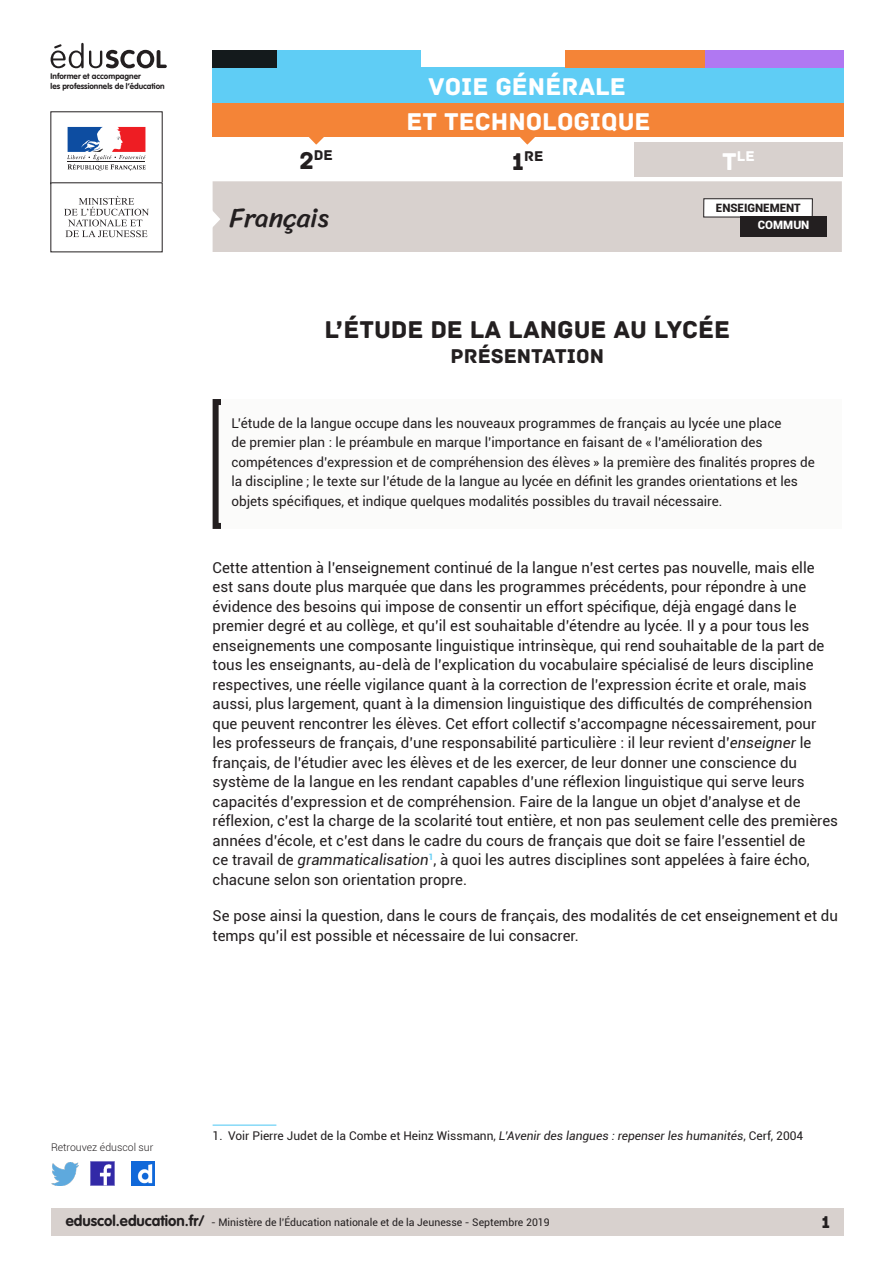
<style>
.page{position:relative;width:893px;height:1263px;background:#fff}
.page>*{position:absolute;margin:0;border:0;box-sizing:border-box;transform-origin:0 0}
.t1{font:27px "Sriracha";color:#231f20}
.t2{font:25.5px "Archive";color:#fff}
._01_titre_doc{font:25.5px "Archive";color:#231f20}
._01_titre_doc-2{font:21px "Archive";color:#231f20}
.t3{font:18px "Archive";color:#231f20}
.Texte_courant{font:15px/19.5px "Roboto";color:#231f20}
.t4{font:14.85px "Archive";color:#231f20}
.t5{font:14.85px "Archive";color:#fff}
._08_txt_encadré{font:13.5px/19.5px "Roboto";color:#231f20}
._11_note_bas_de_page{font:12px "Roboto";color:#231f20}
.t6{font:900 11.55px "Roboto";color:#231f20}
.t7{font:900 11.55px "Roboto";color:#fff}
.t8{font:10.5px "Roboto";color:#231f20}
.t9{font:300 10.5px "Roboto";color:#231f20}
.t10{font:700 8.1px/9.8px "VAG Rounded Std";color:#231f20}
.s1{font-size:25.5px}
.s2{font-style:italic}
.s3{font-family:"VAG Rounded Std";font-weight:700;font-size:15px}
</style>
<div class="page">
<div style="left:51px;top:1209px;width:792px;height:27px;background:#d8d1ce"></div>
<img style="left:91px;top:1162px;width:23px;height:23px">
<img style="left:51px;top:1163px;width:28px;height:22px">
<img style="left:132px;top:1162px;width:22px;height:23px">
<svg style="left:520px;top:137px;width:15px;height:8px"></svg>
<div style="left:634px;top:143px;width:209px;height:34px;background:#d8d1ce"></div>
<svg style="left:309px;top:137px;width:15px;height:8px"></svg>
<div style="left:213px;top:68px;width:630px;height:69px;background:#5fcdf5"></div>
<div style="left:277px;top:50px;width:143px;height:18px;background:#5fcdf5"></div>
<div style="left:213px;top:50px;width:64px;height:18px;background:#141a1c"></div>
<div style="left:704px;top:50px;width:139px;height:18px;background:#b078f2"></div>
<div style="left:565px;top:50px;width:140px;height:18px;background:#f48437"></div>
<svg style="left:212px;top:181px;width:630px;height:71px;background:#d8d1cf"></svg>
<div style="left:740px;top:217px;width:87px;height:20px;background:#231f20"></div>
<svg style="left:67px;top:127px;width:79px;height:44px"></svg>
<hr style="left:67px;top:161px;width:78px;height:1px;background:#231f20">
<svg style="left:64px;top:196px;width:85px;height:41px"></svg>
<svg style="left:51px;top:43px;width:116px;height:25px"></svg>
<div style="left:213px;top:103px;width:631px;height:34px;background:#f48437"></div>
<hr style="left:213px;top:1124px;width:63px;height:2px;background:#5fcdf5">
<div style="left:213px;top:399px;width:629px;height:130px;background:#fbfbfa"></div>
<p class="t10" style="left:51px;top:71px;width:116px">Informer et accompagner<br>les professionnels de l’éducation</p>
<h2 class="t2" style="left:429px;top:71px;width:199px">VOIE GÉNÉRALE</h2>
<h2 class="t2" style="left:407px;top:106px;width:245px">ET TECHNOLOGIQUE</h2>
<p class="t4" style="left:300px;top:147px;width:35px"><span class="s1">2</span>DE</p>
<p class="t4" style="left:512px;top:148px;width:33px"><span class="s1">1</span>RE</p>
<p class="t5" style="left:722px;top:148px;width:34px"><span class="s1">T</span>LE</p>
<h1 class="t1" style="left:229px;top:202px;width:101px">Français</h1>
<p class="t6" style="left:716px;top:199px;width:86px">ENSEIGNEMENT</p>
<p class="t7" style="left:758px;top:217px;width:53px">COMMUN</p>
<p class="_01_titre_doc" style="left:325px;top:315px;width:407px">L’ÉTUDE DE LA LANGUE AU LYCÉE</p>
<p class="_01_titre_doc-2" style="left:451px;top:344px;width:155px">PRÉSENTATION</p>
<p class="_08_txt_encadré" style="left:231px;top:413px;width:585px">L’étude de la langue occupe dans les nouveaux programmes de français au lycée une place<br>de premier plan : le préambule en marque l’importance en faisant de « l’amélioration des compétences d’expression et de compréhension des élèves » la première des finalités propres de la discipline ; le texte sur l’étude de la langue au lycée en définit les grandes orientations et les objets spécifiques, et indique quelques modalités possibles du travail nécessaire.</p>
<p class="Texte_courant" style="left:213px;top:557px;width:627px">Cette attention à l’enseignement continué de la langue n’est certes pas nouvelle, mais elle est sans doute plus marquée que dans les programmes précédents, pour répondre à une évidence des besoins qui impose de consentir un effort spécifique, déjà engagé dans le premier degré et au collège, et qu’il est souhaitable d’étendre au lycée. Il y a pour tous les enseignements une composante linguistique intrinsèque, qui rend souhaitable de la part de tous les enseignants, au-delà de l’explication du vocabulaire spécialisé de leurs discipline respectives, une réelle vigilance quant à la correction de l’expression écrite et orale, mais aussi, plus largement, quant à la dimension linguistique des difficultés de compréhension que peuvent rencontrer les élèves. Cet effort collectif s’accompagne nécessairement, pour les professeurs de français, d’une responsabilité particulière : il leur revient d’<span class="s2">enseigner</span> le français, de l’étudier avec les élèves et de les exercer, de leur donner une conscience du système de la langue en les rendant capables d’une réflexion linguistique qui serve leurs capacités d’expression et de compréhension. Faire de la langue un objet d’analyse et de réflexion, c’est la charge de la scolarité tout entière, et non pas seulement celle des premières années d’école, et c’est dans le cadre du cours de français que doit se faire l’essentiel de<br>ce travail de <span class="s2">grammaticalisation</span><sup>1</sup>, à quoi les autres disciplines sont appelées à faire écho, chacune selon son orientation propre.</p>
<p class="Texte_courant" style="left:213px;top:906px;width:627px">Se pose ainsi la question, dans le cours de français, des modalités de cet enseignement et du temps qu’il est possible et nécessaire de lui consacrer.</p>
<p class="t9" style="left:51px;top:1140px;width:104px">Retrouvez éduscol sur</p>
<p class="_11_note_bas_de_page" style="left:213px;top:1127px;width:592px">1. Voir Pierre Judet de la Combe et Heinz Wissmann, <span class="s2">L’Avenir des langues : repenser les humanités</span>, Cerf, 2004</p>
<p class="t8" style="left:66px;top:1215px;width:485px"><span class="s3">eduscol.education.fr/</span> - Ministère de l’Éducation nationale et de la Jeunesse - Septembre 2019</p>
<p class="t3" style="left:821px;top:1211px;width:10px">1</p>
</div>
